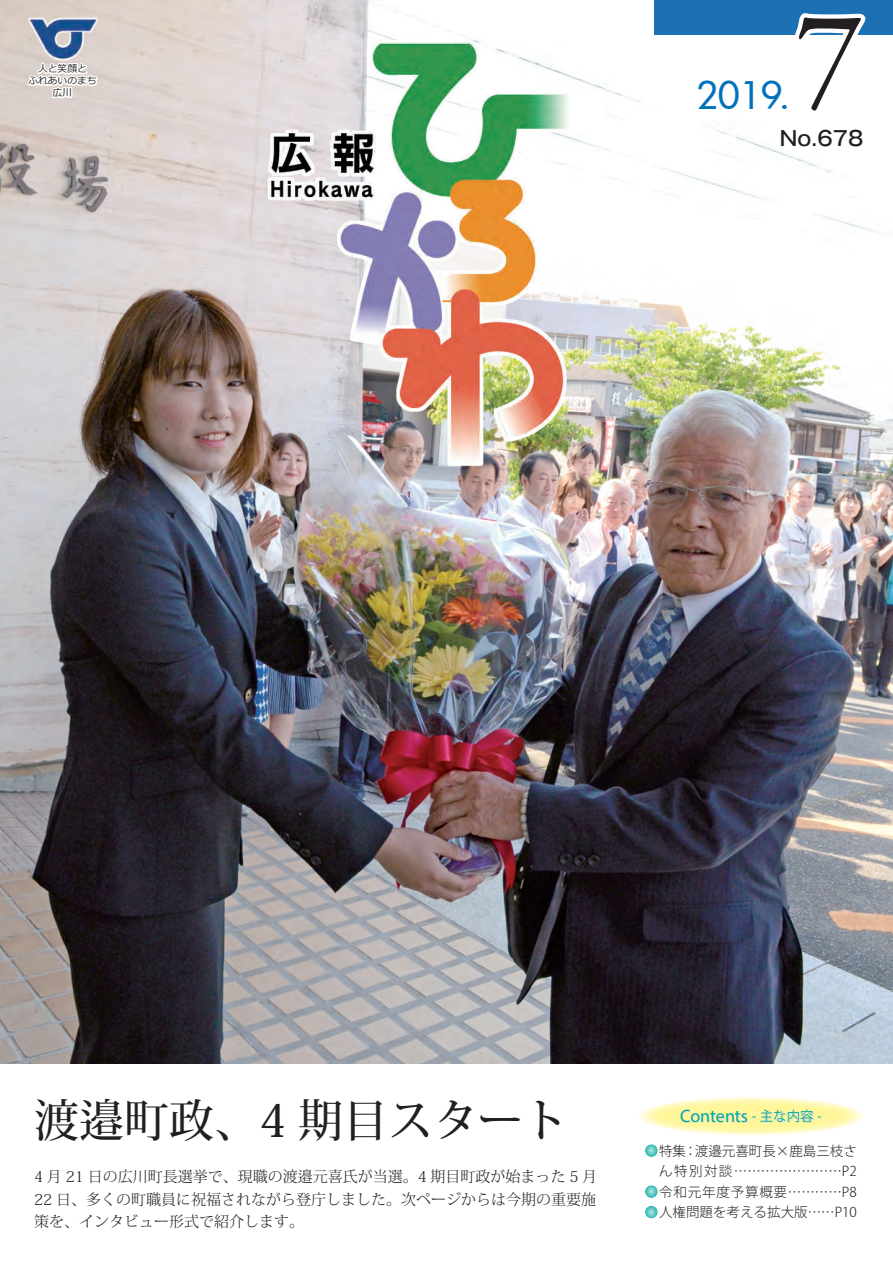
<style>
.page{position:relative;width:893px;height:1263px;background:#fff}
.page>*{position:absolute;margin:0;border:0;box-sizing:border-box;transform-origin:0 0}
.t1{font:138.15px "Garamond Premr Pro";color:#231f20}
.t2{font:500 45px "Koz Min Pro";color:#231f20}
.t3{font:500 37.2px "Futura";color:#0072bc}
.t4{font:500 20.25px "Gothic MB101 Pr 6";color:#231f20}
.t5{font:18px "Myriad Pro";letter-spacing:-.005em;color:#00a99d}
.t6{font:300 15px/22.5px "Koz Min Pro";color:#231f20;text-align:justify}
.t7{font:300 13.5px/20.2px "Koz Go Pro";color:#231f20;text-align:justify}
.t8{font:9.75px "Meiryo";color:#231f20}
.s1{font-family:"Koz Go Pro";font-size:13.5px}
</style>
<div class="page">
<img style="left:0;top:0;width:893px;height:1063px">
<div style="left:655px;top:0;width:238px;height:34px;background:#1b71b3"></div>
<svg style="left:645px;top:1042px;width:214px;height:93px"></svg>
<svg style="left:645px;top:1144px;width:13px;height:13px"></svg>
<svg style="left:645px;top:1185px;width:13px;height:13px"></svg>
<svg style="left:645px;top:1205px;width:13px;height:14px"></svg>
<svg style="left:689px;top:13px;width:180px;height:142px"></svg>
<img style="left:25px;top:17px;width:75px;height:44px">
<svg style="left:24px;top:57px;width:75px;height:92px"></svg>
<img style="left:265px;top:38px;width:342px;height:432px">
<p class="t8" style="left:38px;top:62px;width:50px">人と笑顔と</p>
<p class="t8" style="left:53px;top:86px;width:21px">広川</p>
<p class="t8" style="left:28px;top:74px;width:70px">ふれあいのまち</p>
<h1 class="t1" style="left:796px;top:-23px;width:69px">7</h1>
<h3 class="t3" style="left:697px;top:70px;width:95px">2019.</h3>
<h3 class="t4" style="left:780px;top:122px;width:85px">No.678</h3>
<h2 class="t2" style="left:34px;top:1088px;width:536px">渡邉町政、4 期目スタート</h2>
<p class="t6" style="left:34px;top:1165px;width:565px">4 月 21 日の広川町長選挙で、現職の渡邉元喜氏が当選。4 期目町政が始まった 5 月22 日、多くの町職員に祝福されながら登庁しました。次ページからは今期の重要施策を、インタビュー形式で紹介します。</p>
<p class="t5" style="left:680px;top:1105px;width:143px">Contents <span class="s1">- 主な内容 -</span></p>
<p class="t7" style="left:659px;top:1141px;width:199px">特集：渡邉元喜町長×鹿島三枝さん特別対談……………………P2令和元年度予算概要…………P8人権問題を考える拡大版……P10</p>
</div>
